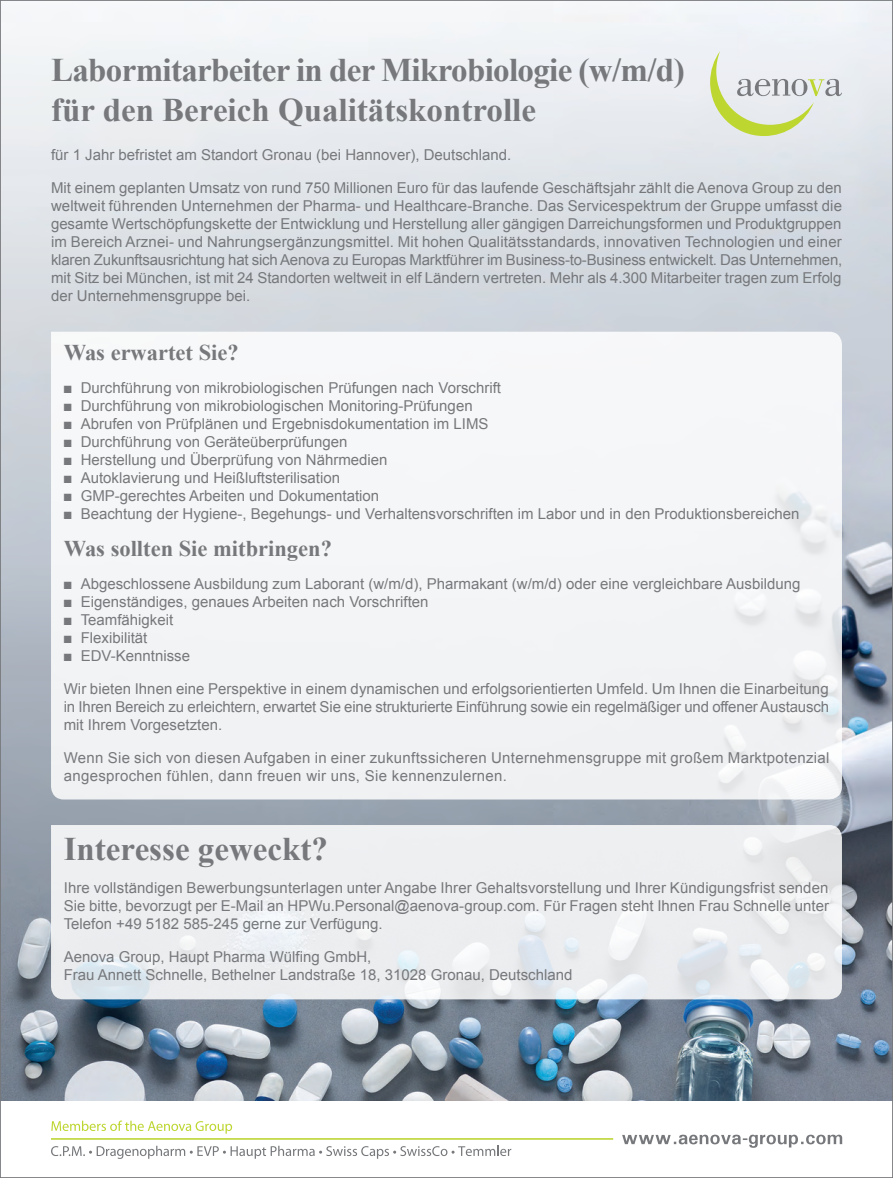
<style>
.page{position:relative;width:893px;height:1178px;background:#fff}
.page>*{position:absolute;margin:0;border:0;box-sizing:border-box;transform-origin:0 0}
.t1{font:700 33px/39.6px "Times New Roman";letter-spacing:-.02em;color:#76787b}
.t2{font:700 33px "Times New Roman";color:#76787b}
.t3{font:700 22.5px "Times New Roman";color:#76787b}
.t4{font:15px/18px "Arial";color:#76787b;text-align:justify}
.t5{font:15px/18px "Arial";letter-spacing:.02em;color:#76787b}
</style>
<div class="page">
<img style="left:2px;top:2px;width:889px;height:1099px">
<svg style="left:710px;top:51px;width:132px;height:85px;background:#dee3d2"></svg>
<svg style="left:622px;top:1134px;width:220px;height:14px"></svg>
<svg style="left:51px;top:1120px;width:181px;height:14px"></svg>
<svg style="left:51px;top:1146px;width:460px;height:13px"></svg>
<hr style="left:51px;top:1138px;width:562px;height:1px;background:#bdd536">
<div style="left:51px;top:332px;width:791px;height:467px;background:#f4f5f7"></div>
<svg style="left:51px;top:825px;width:791px;height:174px;background:#ebedef"></svg>
<h1 class="t1" style="left:51px;top:50px;width:635px">Labormitarbeiter in der Mikrobiologie (w/m/d) für den Bereich Qualitätskontrolle</h1>
<p class="t4" style="left:51px;top:146px;width:462px">für 1 Jahr befristet am Standort Gronau (bei Hannover), Deutschland.</p>
<p class="t4" style="left:51px;top:179px;width:793px">Mit einem geplanten Umsatz von rund 750 Millionen Euro für das laufende Geschäftsjahr zählt die Aenova Group zu den weltweit führenden Unternehmen der Pharma- und Healthcare-Branche. Das Servicespektrum der Gruppe umfasst die gesamte Wertschöpfungskette der Entwicklung und Herstellung aller gängigen Darreichungsformen und Produktgruppen im Bereich Arznei- und Nahrungsergänzungsmittel. Mit hohen Qualitätsstandards, innovativen Technologien und einer klaren Zukunftsausrichtung hat sich Aenova zu Europas Marktführer im Business-to-Business entwickelt. Das Unternehmen, mit Sitz bei München, ist mit 24 Standorten weltweit in elf Ländern vertreten. Mehr als 4.300 Mitarbeiter tragen zum Erfolg der Unternehmensgruppe bei.</p>
<h2 class="t3" style="left:64px;top:337px;width:176px">Was erwartet Sie?</h2>
<p class="t4" style="left:64px;top:379px;width:439px">■ Durchführung von mikrobiologischen Prüfungen nach Vorschrift</p>
<p class="t4" style="left:64px;top:397px;width:410px">■ Durchführung von mikrobiologischen Monitoring-Prüfungen</p>
<p class="t4" style="left:64px;top:415px;width:426px">■ Abrufen von Prüfplänen und Ergebnisdokumentation im LIMS</p>
<p class="t4" style="left:64px;top:433px;width:285px">■ Durchführung von Geräteüberprüfungen</p>
<p class="t4" style="left:64px;top:451px;width:325px">■ Herstellung und Überprüfung von Nährmedien</p>
<p class="t4" style="left:64px;top:469px;width:278px">■ Autoklavierung und Heißluftsterilisation</p>
<p class="t4" style="left:64px;top:487px;width:317px">■ GMP-gerechtes Arbeiten und Dokumentation</p>
<p class="t4" style="left:64px;top:505px;width:737px">■ Beachtung der Hygiene-, Begehungs- und Verhaltensvorschriften im Labor und in den Produktionsbereichen</p>
<h2 class="t3" style="left:64px;top:533px;width:270px">Was sollten Sie mitbringen?</h2>
<p class="t4" style="left:64px;top:575px;width:738px">■ Abgeschlossene Ausbildung zum Laborant (w/m/d), Pharmakant (w/m/d) oder eine vergleichbare Ausbildung</p>
<p class="t4" style="left:64px;top:593px;width:366px">■ Eigenständiges, genaues Arbeiten nach Vorschriften</p>
<p class="t4" style="left:64px;top:611px;width:111px">■ Teamfähigkeit</p>
<p class="t4" style="left:64px;top:629px;width:85px">■ Flexibilität</p>
<p class="t4" style="left:64px;top:647px;width:128px">■ EDV-Kenntnisse</p>
<p class="t4" style="left:64px;top:680px;width:767px">Wir bieten Ihnen eine Perspektive in einem dynamischen und erfolgsorientierten Umfeld. Um Ihnen die Einarbeitung in Ihren Bereich zu erleichtern, erwartet Sie eine strukturierte Einführung sowie ein regelmäßiger und offener Austausch mit Ihrem Vorgesetzten.</p>
<p class="t5" style="left:64px;top:749px;width:767px">Wenn Sie sich von diesen Aufgaben in einer zukunftssicheren Unternehmensgruppe mit großem Marktpotenzial angesprochen fühlen, dann freuen wir uns, Sie kennenzulernen.</p>
<h1 class="t2" style="left:64px;top:826px;width:266px">Interesse geweckt?</h1>
<p class="t4" style="left:64px;top:879px;width:767px">Ihre vollständigen Bewerbungsunterlagen unter Angabe Ihrer Gehaltsvorstellung und Ihrer Kündigungsfrist senden Sie bitte, bevorzugt per E-Mail an HPWu.Personal@aenova-group.com. Für Fragen steht Ihnen Frau Schnelle unter Telefon +49 5182 585-245 gerne zur Verfügung.</p>
<p class="t4" style="left:64px;top:948px;width:510px">Aenova Group, Haupt Pharma Wülfing GmbH,<br>Frau Annett Schnelle, Bethelner Landstraße 18, 31028 Gronau, Deutschland</p>
</div>
